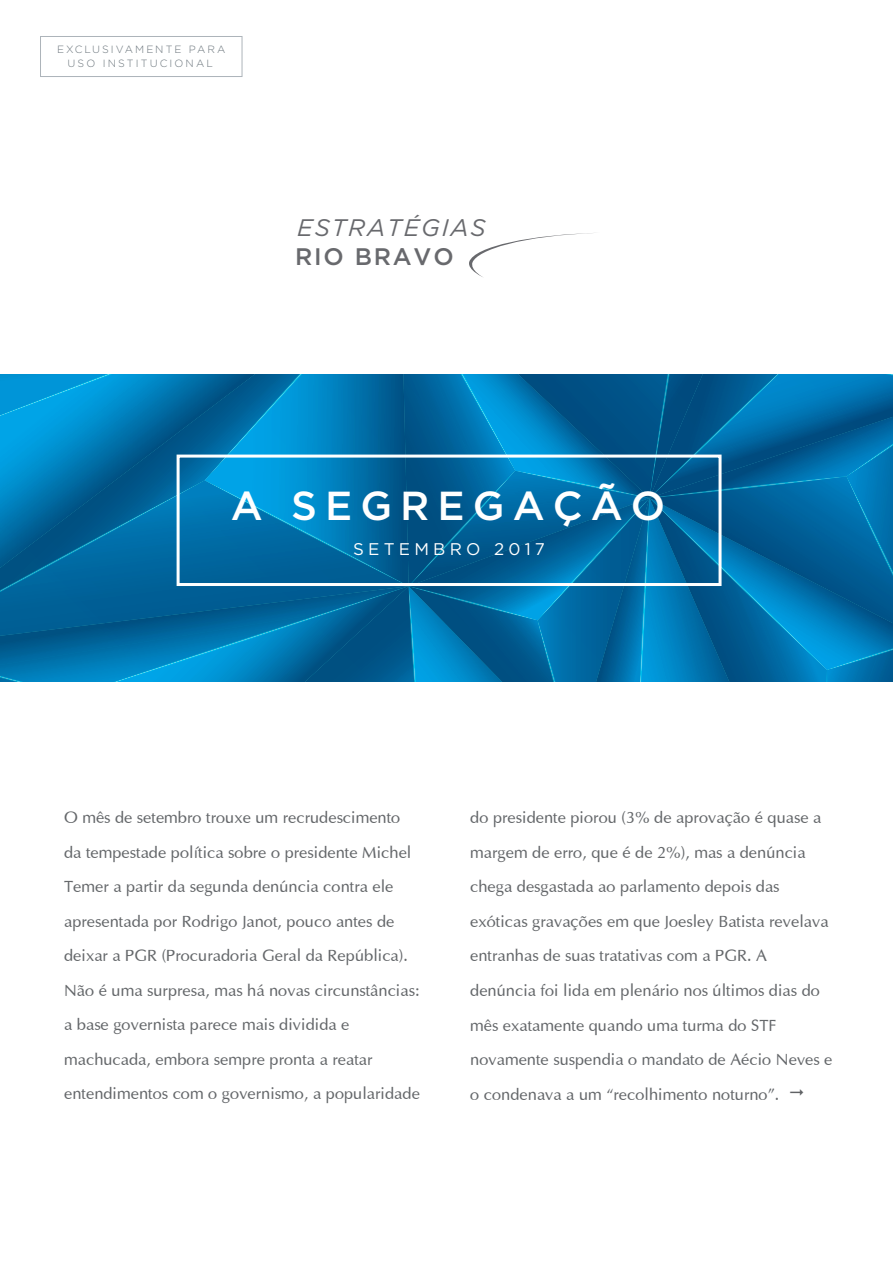
<style>
.page{position:relative;width:893px;height:1263px;background:#fff}
.page>*{position:absolute;margin:0;border:0;box-sizing:border-box;transform-origin:0 0}
.t1{font:500 40.5px "Gotham";letter-spacing:.2em;color:#fff}
.t2{font:italic 23.85px "Gotham";letter-spacing:.075em;color:#68696d}
.t3{font:500 23.85px "Gotham";letter-spacing:.075em;color:#68696d}
.t4{font:16.95px "Gotham";letter-spacing:.25em;color:#fff}
.t5{font:16.5px/34.5px "Optima";color:#64676a}
.t6{font:300 10.5px/13.5px "Gotham";letter-spacing:.2em;color:#6a747b;text-align:center}
</style>
<div class="page">
<div style="left:40px;top:36px;width:202px;height:41px;border:1px solid #adb4ba"></div>
<svg style="left:469px;top:233px;width:124px;height:44px"></svg>
<svg style="left:0;top:374px;width:893px;height:307px;background:#006ca5"></svg>
<div style="left:177px;top:455px;width:545px;height:131px;border:3px solid #fff"></div>
<p class="t6" style="left:57px;top:42px;width:170px">EXCLUSIVAMENTE PARA<br>USO INSTITUCIONAL</p>
<h2 class="t2" style="left:297px;top:212px;width:190px">ESTRATÉGIAS</h2>
<h2 class="t3" style="left:295px;top:241px;width:160px">RIO BRAVO</h2>
<h1 class="t1" style="left:231px;top:479px;width:436px">A SEGREGAÇÃO</h1>
<p class="t4" style="left:353px;top:538px;width:193px">SETEMBRO 2017</p>
<p class="t5" style="left:64px;top:800px;width:357px">O mês de setembro trouxe um recrudescimento da tempestade política sobre o presidente Michel Temer a partir da segunda denúncia contra ele apresentada por Rodrigo Janot, pouco antes de deixar a PGR (Procuradoria Geral da República).<br>Não é uma surpresa, mas há novas circunstâncias: a base governista parece mais dividida e machucada, embora sempre pronta a reatar entendimentos com o governismo, a popularidade</p>
<p class="t5" style="left:470px;top:800px;width:364px">do presidente piorou (3% de aprovação é quase a margem de erro, que é de 2%), mas a denúncia chega desgastada ao parlamento depois das exóticas gravações em que Joesley Batista revelava entranhas de suas tratativas com a PGR. A denúncia foi lida em plenário nos últimos dias do mês exatamente quando uma turma do STF novamente suspendia o mandato de Aécio Neves e o condenava a um “recolhimento noturno”.</p>
</div>
